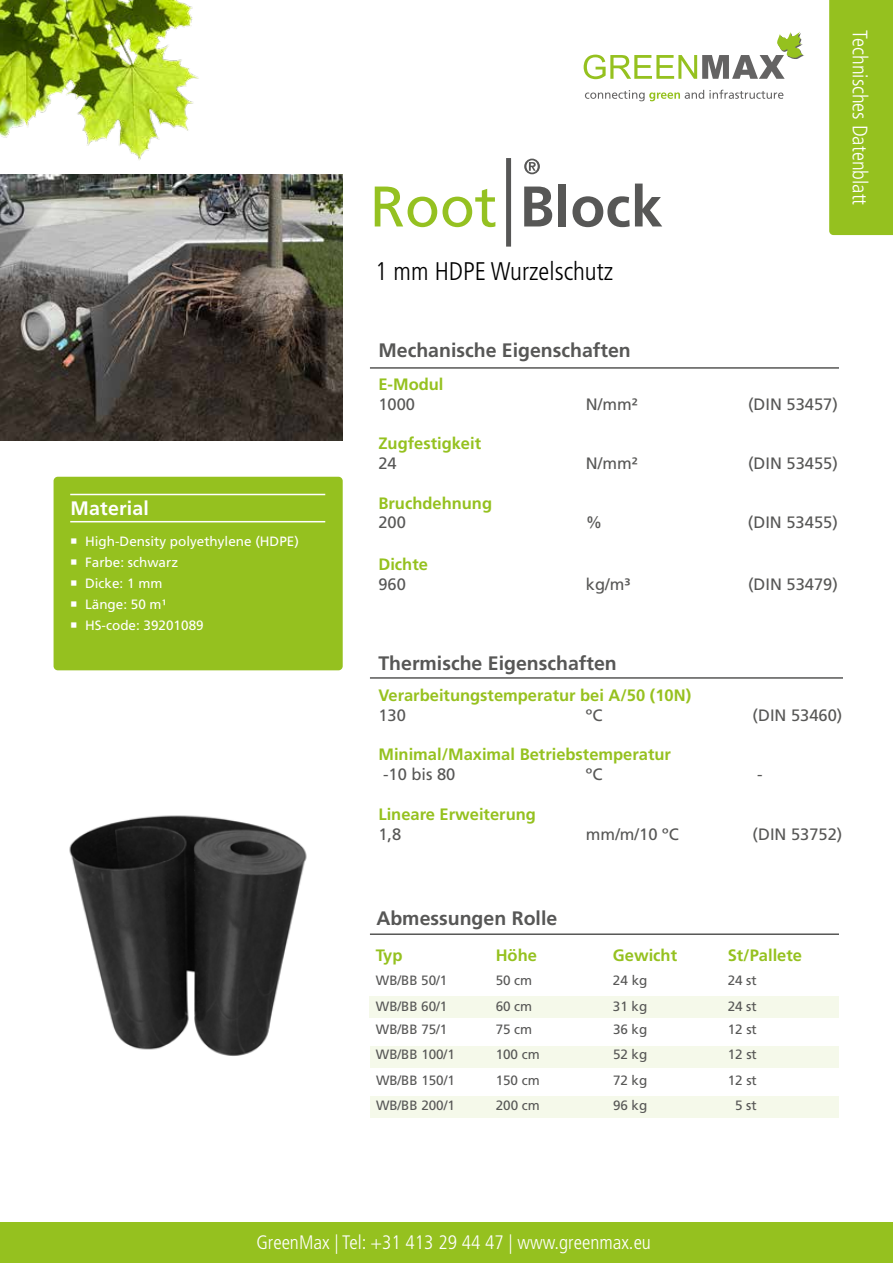
<style>
.page{position:relative;width:893px;height:1263px;background:#fff}
.page>*{position:absolute;margin:0;border:0;box-sizing:border-box;transform-origin:0 0}
.t1{font:300 condensed 25.5px "Frutiger LT Std";color:#000}
.t2{font:300 condensed 21px "Frutiger LT Std";color:#fff}
.t3{font:700 19.5px "Frutiger LT Std";color:#575756}
.t4{font:300 condensed 19.5px "Frutiger LT Std";color:#fff}
.t5{font:700 19.5px "Frutiger LT Std";letter-spacing:.01em;color:#fff}
.t6{font:16.5px "Frutiger LT Std";color:#575756}
.t7{font:700 16.5px "Frutiger LT Std";color:#95c11f}
.t8{font:700 16.5px "Frutiger LT Std";color:#97c11f}
.t9{font:13.5px "Frutiger LT Std";letter-spacing:-.005em;color:#575756}
.t10{font:13.5px "Frutiger LT Std";color:#fff}
.t11{font:13.5px "Frutiger LT Com";color:#fff}
</style>
<div class="page">
<img style="left:0;top:175px;width:343px;height:265px">
<div style="left:829px;top:0;width:64px;height:235px;background:#95c11f"></div>
<div style="left:0;top:1222px;width:893px;height:41px;background:#95c11f"></div>
<div style="left:506px;top:158px;width:5px;height:89px;background:#575756"></div>
<svg style="left:524px;top:187px;width:28px;height:39px"></svg>
<div style="left:559px;top:184px;width:7px;height:42px;background:#575756"></div>
<svg style="left:572px;top:184px;width:90px;height:43px"></svg>
<svg style="left:524px;top:159px;width:16px;height:15px"></svg>
<svg style="left:375px;top:187px;width:120px;height:40px"></svg>
<img style="left:0;top:0;width:202px;height:175px">
<div style="left:54px;top:477px;width:289px;height:193px;background:#95c11f;border-radius:4px"></div>
<hr style="left:70px;top:494px;width:255px;height:1px;background:#fff">
<hr style="left:70px;top:521px;width:255px;height:1px;background:#fff">
<hr style="left:370px;top:933px;width:469px;height:2px;background:#575756">
<img style="left:69px;top:815px;width:238px;height:241px">
<hr style="left:370px;top:677px;width:473px;height:2px;background:#575756">
<hr style="left:370px;top:367px;width:469px;height:2px;background:#575756">
<div style="left:370px;top:996px;width:469px;height:21px;background:#f5f9ea"></div>
<div style="left:370px;top:1046px;width:469px;height:21px;background:#f5f9ea"></div>
<div style="left:370px;top:1096px;width:469px;height:21px;background:#f5f9ea"></div>
<svg style="left:584px;top:32px;width:220px;height:47px"></svg>
<svg style="left:585px;top:90px;width:198px;height:11px"></svg>
<h3 class="t5" style="left:71px;top:497px;width:80px">Material</h3>
<p class="t10" style="left:70px;top:533px;width:230px">○ High-Density polyethylene (HDPE)</p>
<p class="t10" style="left:70px;top:554px;width:110px">○ Farbe: schwarz</p>
<p class="t11" style="left:70px;top:575px;width:94px">○ Dicke: 1 mm</p>
<p class="t11" style="left:70px;top:596px;width:98px">○ Länge: 50 m¹</p>
<p class="t10" style="left:70px;top:618px;width:135px">○ HS-code: 39201089</p>
<h1 class="t1" style="left:375px;top:257px;width:239px">1 mm HDPE Wurzelschutz</h1>
<h2 class="t2" style="left:872px;top:30px;width:177px;rotate:90deg">Technisches Datenblatt</h2>
<h3 class="t3" style="left:378px;top:339px;width:254px">Mechanische Eigenschaften</h3>
<p class="t7" style="left:378px;top:374px;width:67px">E-Modul</p>
<p class="t6" style="left:378px;top:394px;width:38px">1000</p>
<p class="t6" style="left:586px;top:394px;width:53px">N/mm²</p>
<p class="t6" style="left:748px;top:394px;width:91px">(DIN 53457)</p>
<p class="t7" style="left:378px;top:434px;width:104px">Zugfestigkeit</p>
<p class="t6" style="left:378px;top:454px;width:20px">24</p>
<p class="t6" style="left:586px;top:454px;width:53px">N/mm²</p>
<p class="t6" style="left:748px;top:454px;width:91px">(DIN 53455)</p>
<p class="t7" style="left:378px;top:493px;width:115px">Bruchdehnung</p>
<p class="t6" style="left:378px;top:513px;width:29px">200</p>
<p class="t6" style="left:586px;top:513px;width:18px">%</p>
<p class="t6" style="left:748px;top:513px;width:91px">(DIN 53455)</p>
<p class="t7" style="left:378px;top:554px;width:51px">Dichte</p>
<p class="t6" style="left:378px;top:574px;width:29px">960</p>
<p class="t6" style="left:586px;top:574px;width:46px">kg/m³</p>
<p class="t6" style="left:748px;top:574px;width:91px">(DIN 53479)</p>
<h3 class="t3" style="left:378px;top:652px;width:240px">Thermische Eigenschaften</h3>
<p class="t8" style="left:378px;top:685px;width:314px">Verarbeitungstemperatur bei A/50 (10N)</p>
<p class="t6" style="left:378px;top:705px;width:29px">130</p>
<p class="t6" style="left:586px;top:705px;width:18px">ºC</p>
<p class="t6" style="left:753px;top:705px;width:91px">(DIN 53460)</p>
<p class="t7" style="left:378px;top:745px;width:294px">Minimal/Maximal Betriebstemperatur</p>
<p class="t6" style="left:383px;top:765px;width:74px">-10 bis 80</p>
<p class="t6" style="left:586px;top:765px;width:18px">ºC</p>
<p class="t6" style="left:757px;top:765px;width:7px">-</p>
<p class="t7" style="left:378px;top:804px;width:159px">Lineare Erweiterung</p>
<p class="t6" style="left:378px;top:824px;width:24px">1,8</p>
<p class="t6" style="left:586px;top:824px;width:94px">mm/m/10 ºC</p>
<p class="t6" style="left:753px;top:824px;width:91px">(DIN 53752)</p>
<h3 class="t3" style="left:376px;top:906px;width:182px">Abmessungen Rolle</h3>
<p class="t7" style="left:376px;top:945px;width:28px">Typ</p>
<p class="t7" style="left:496px;top:945px;width:43px">Höhe</p>
<p class="t7" style="left:613px;top:945px;width:66px">Gewicht</p>
<p class="t7" style="left:728px;top:945px;width:76px">St/Pallete</p>
<p class="t9" style="left:376px;top:973px;width:73px">WB/BB 50/1</p>
<p class="t9" style="left:496px;top:973px;width:38px">50 cm</p>
<p class="t9" style="left:613px;top:973px;width:36px">24 kg</p>
<p class="t9" style="left:728px;top:973px;width:30px">24 st</p>
<p class="t9" style="left:376px;top:998px;width:73px">WB/BB 60/1</p>
<p class="t9" style="left:496px;top:998px;width:38px">60 cm</p>
<p class="t9" style="left:613px;top:998px;width:36px">31 kg</p>
<p class="t9" style="left:728px;top:998px;width:30px">24 st</p>
<p class="t9" style="left:376px;top:1021px;width:73px">WB/BB 75/1</p>
<p class="t9" style="left:496px;top:1021px;width:38px">75 cm</p>
<p class="t9" style="left:613px;top:1021px;width:36px">36 kg</p>
<p class="t9" style="left:728px;top:1021px;width:30px">12 st</p>
<p class="t9" style="left:376px;top:1046px;width:80px">WB/BB 100/1</p>
<p class="t9" style="left:496px;top:1046px;width:45px">100 cm</p>
<p class="t9" style="left:613px;top:1046px;width:36px">52 kg</p>
<p class="t9" style="left:728px;top:1046px;width:30px">12 st</p>
<p class="t9" style="left:376px;top:1072px;width:80px">WB/BB 150/1</p>
<p class="t9" style="left:496px;top:1072px;width:45px">150 cm</p>
<p class="t9" style="left:613px;top:1072px;width:36px">72 kg</p>
<p class="t9" style="left:728px;top:1072px;width:30px">12 st</p>
<p class="t9" style="left:376px;top:1097px;width:80px">WB/BB 200/1</p>
<p class="t9" style="left:496px;top:1097px;width:45px">200 cm</p>
<p class="t9" style="left:613px;top:1097px;width:36px">96 kg</p>
<p class="t9" style="left:735px;top:1097px;width:23px">5 st</p>
<h3 class="t4" style="left:256px;top:1231px;width:396px">GreenMax | Tel: +31 413 29 44 47 | www.greenmax.eu</h3>
</div>
